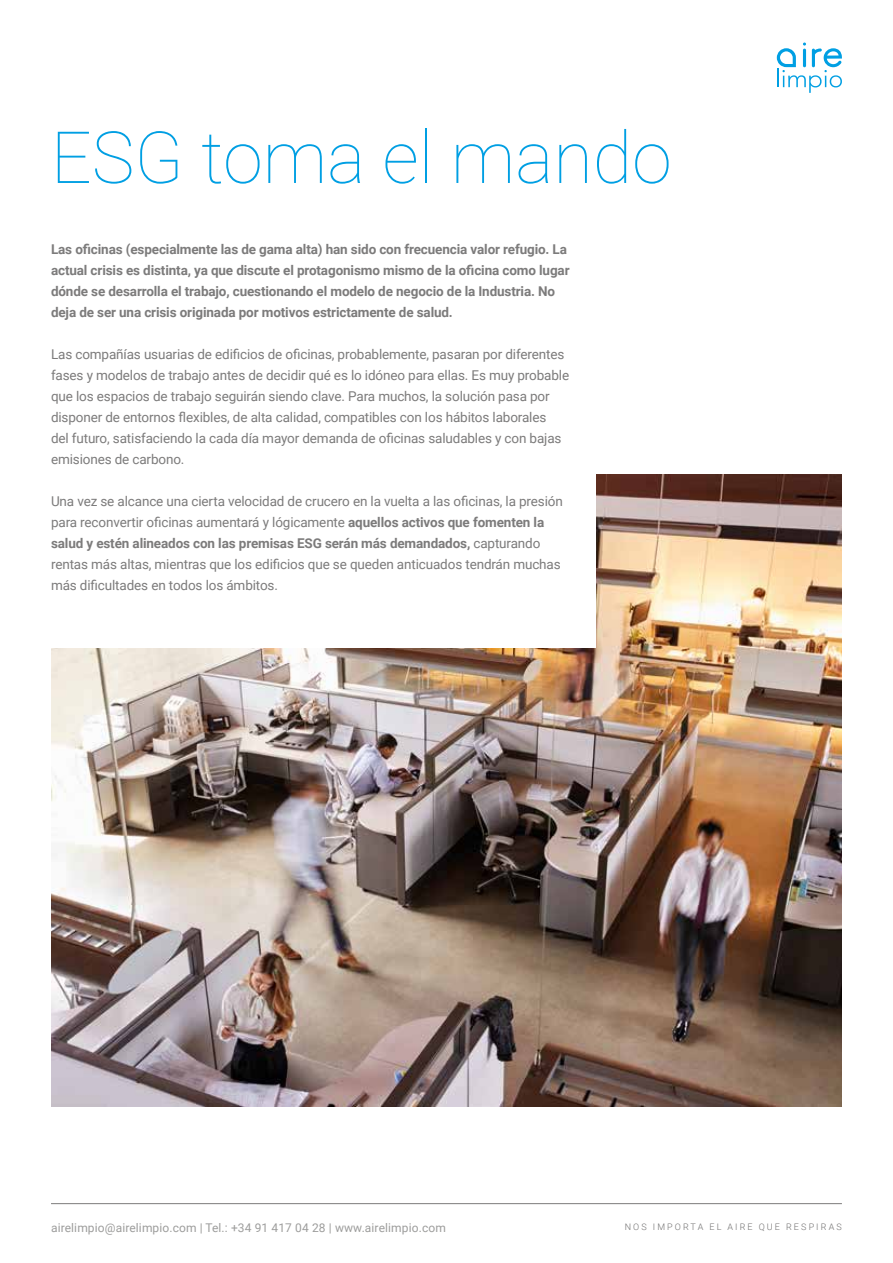
<style>
.page{position:relative;width:893px;height:1263px;background:#fff}
.page>*{position:absolute;margin:0;border:0;box-sizing:border-box;transform-origin:0 0}
.t1{font:100 72px "Roboto";color:#009fe3}
.t2{font:13.5px/21px "Roboto";letter-spacing:-.01em;color:#7c7b7b}
.t3{font:700 13.5px/21px "Roboto";letter-spacing:-.01em;color:#7c7b7b}
.t4{font:12px "Roboto";letter-spacing:.01em;color:#9d9d9c}
.t5{font:300 9px "Roboto";letter-spacing:.235em;color:#706f6f}
.s1{font-weight:700}
</style>
<div class="page">
<svg style="left:777px;top:43px;width:65px;height:50px"></svg>
<hr style="left:51px;top:1203px;width:791px;height:1px;background:#7c7b7b">
<img style="left:51px;top:475px;width:791px;height:631px">
<div style="left:51px;top:215px;width:544px;height:432px;background:#fff"></div>
<h1 class="t1" style="left:51px;top:107px;width:622px">ESG toma el mando</h1>
<p class="t3" style="left:51px;top:238px;width:520px">Las oficinas (especialmente las de gama alta) han sido con frecuencia valor refugio. La actual crisis es distinta, ya que discute el protagonismo mismo de la oficina como lugar dónde se desarrolla el trabajo, cuestionando el modelo de negocio de la Industria. No deja de ser una crisis originada por motivos estrictamente de salud.</p>
<p class="t2" style="left:51px;top:344px;width:520px">Las compañías usuarias de edificios de oficinas, probablemente, pasaran por diferentes fases y modelos de trabajo antes de decidir qué es lo idóneo para ellas. Es muy probable que los espacios de trabajo seguirán siendo clave. Para muchos, la solución pasa por disponer de entornos flexibles, de alta calidad, compatibles con los hábitos laborales<br>del futuro, satisfaciendo la cada día mayor demanda de oficinas saludables y con bajas emisiones de carbono.</p>
<p class="t2" style="left:51px;top:491px;width:513px">Una vez se alcance una cierta velocidad de crucero en la vuelta a las oficinas, la presión para reconvertir oficinas aumentará y lógicamente <span class="s1">aquellos activos que fomenten la salud y estén alineados con las premisas ESG serán más demandados,</span> capturando rentas más altas, mientras que los edificios que se queden anticuados tendrán muchas más dificultades en todos los ámbitos.</p>
<p class="t4" style="left:51px;top:1219px;width:396px">airelimpio@airelimpio.com | Tel.: +34 91 417 04 28 | www.airelimpio.com</p>
<p class="t5" style="left:625px;top:1220px;width:218px">NOS IMPORTA EL AIRE QUE RESPIRAS</p>
</div>
